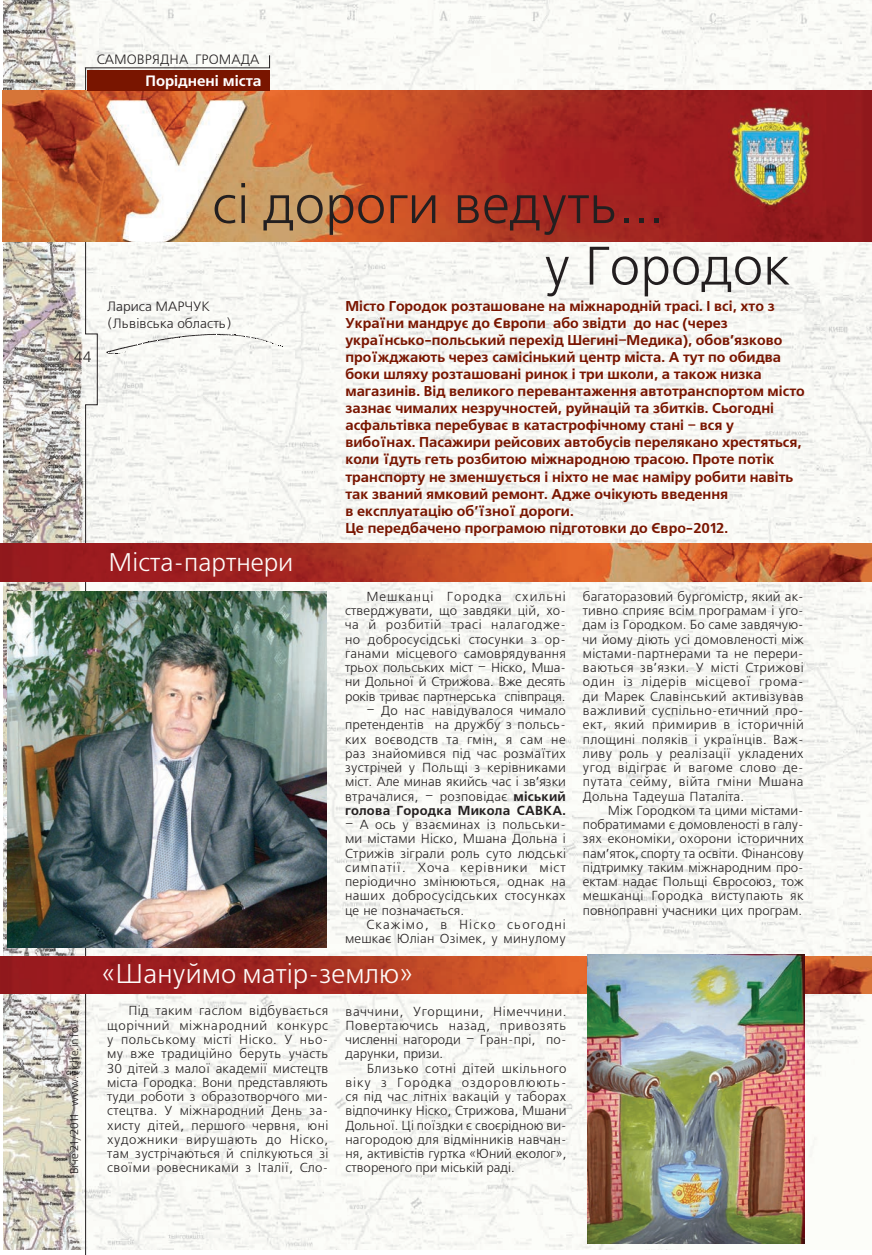
<style>
.page{position:relative;width:872px;height:1255px;background:#fff}
.page>*{position:absolute;margin:0;border:0;box-sizing:border-box;transform-origin:0 0}
.t1{font:54px/61.5px "Free Set C";color:#231f20}
.text_freeset{font:27px "Free Set C";color:#fefcfa}
.t2{font:25.5px "Free Set C";color:#fefcfa}
.rubrica_left{font:700 15px "Free Set C";color:#fff}
.foto{font:15px "Free Set C";color:#231f20}
.vrez{font:700 14.25px/17.1px "Free Set C";color:#791500}
.author{font:13.5px/16.2px "Free Set C";color:#231f20}
.rubrica_right{font:13.5px "Free Set C";color:#231f20}
.text_freeset-2{font:13.05px/14.2px "Free Set C";letter-spacing:.01em;color:#231f20;text-align:justify}
.t3{font:11.25px "Free Set C";color:#231f20}
.s1{font-weight:700}
</style>
<div class="page">
<img style="left:3px;top:0;width:869px;height:1249px">
<img style="left:0;top:956px;width:872px;height:37px">
<img style="left:0;top:544px;width:872px;height:38px">
<img style="left:2px;top:90px;width:870px;height:151px">
<img style="left:7px;top:591px;width:319px;height:356px">
<img style="left:587px;top:954px;width:217px;height:289px">
<img style="left:84px;top:55px;width:198px;height:1199px">
<p class="rubrica_right" style="left:97px;top:52px;width:164px">САМОВРЯДНА ГРОМАДА</p>
<p class="rubrica_left" style="left:145px;top:72px;width:118px">Поріднені міста</p>
<p class="foto" style="left:74px;top:349px;width:19px">44</p>
<p class="t3" style="left:68px;top:1174px;width:148px;rotate:-90deg">Віче 21/2011 www.viche.info</p>
<p class="t1" style="left:544px;top:176px;width:247px;text-indent:-332px">сі дороги ведуть...<br>у Городок</p>
<p class="vrez" style="left:345px;top:297px;width:461px">Місто Городок розташоване на міжнародній трасі. І всі, хто з України мандрує до Європи або звідти до нас (через українсько-польський перехід Шегині–Медика), обов’язково проїжджають через самісінький центр міста. А тут по обидва боки шляху розташовані ринок і три школи, а також низка магазинів. Від великого перевантаження автотранспортом місто зазнає чималих незручностей, руйнацій та збитків. Сьогодні асфальтівка перебуває в катастрофічному стані – вся у вибоїнах. Пасажири рейсових автобусів перелякано хрестяться, коли їдуть геть розбитою міжнародною трасою. Проте потік транспорту не зменшується і ніхто не має наміру робити навіть так званий ямковий ремонт. Адже очікують введення<br>в експлуатацію об’їзної дороги.<br>Це передбачено програмою підготовки до Євро-2012.</p>
<p class="author" style="left:107px;top:299px;width:126px">Лариса МАРЧУК (Львівська область)</p>
<p class="t2" style="left:109px;top:549px;width:186px">Міста-партнери</p>
<p class="text_freeset-2" style="left:345px;top:590px;width:222px;text-indent:21px">Мешканці Городка схильні стверджувати, що завдяки цій, хо&shy;ча й розбитій трасі налагодже&shy;но добросусідські стосунки з ор&shy;ганами місцевого самоврядування трьох польських міст – Ніско, Мша&shy;ни Дольної й Стрижова. Вже десять років триває партнерська співпраця.</p>
<p class="text_freeset-2" style="left:345px;top:704px;width:222px;text-indent:21px">– До нас навідувалося чимало претендентів на дружбу з польсь&shy;ких воєводств та гмін, я сам не раз знайомився під час розмаїтих зустрічей у Польщі з керівниками міст. Але минав якийсь час і зв’язки втрачалися, – розповідає <span class="s1">міський голова Городка Микола САВКА.</span></p>
<p class="text_freeset-2" style="left:345px;top:818px;width:222px">– А ось у взаєминах із польськи&shy;ми містами Ніско, Мшана Дольна і Стрижів зіграли роль суто людські симпатії. Хоча керівники міст періодично змінюються, однак на наших добросусідських стосунках це не позначається.</p>
<p class="text_freeset-2" style="left:345px;top:917px;width:222px;text-align:right">Скажімо, в Ніско сьогодні мешкає Юліан Озімек, у минулому</p>
<p class="text_freeset" style="left:102px;top:959px;width:313px">«Шануймо матір-землю»</p>
<p class="text_freeset-2" style="left:107px;top:1004px;width:223px;text-indent:21px">Під таким гаслом відбувається щорічний міжнародний конкурс у польському місті Ніско. У ньо&shy;му вже традиційно беруть участь 30 дітей з малої академії мистецтв міста Городка. Вони представляють туди роботи з образотворчого ми&shy;стецтва. У міжнародний День за&shy;хисту дітей, першого червня, юні художники вирушають до Ніско, там зустрічаються й спілкуються зі своїми ровесниками з Італії, Сло-</p>
<p class="text_freeset-2" style="left:345px;top:1004px;width:223px">ваччини, Угорщини, Німеччини.<br>Повертаючись назад, привозять численні нагороди – Гран-прі, по&shy;дарунки, призи.</p>
<p class="text_freeset-2" style="left:345px;top:1061px;width:223px;text-indent:21px">Близько сотні дітей шкільного віку з Городка оздоровлюють&shy;ся під час літніх вакацій у таборах відпочинку Ніско, Стрижова, Мшани Дольної. Ці поїздки є своєрідною ви&shy;нагородою для відмінників навчан&shy;ня, активістів гуртка «Юний еколог», створеного при міській раді.</p>
<p class="text_freeset-2" style="left:583px;top:590px;width:222px">багаторазовий бургомістр, який ак&shy;тивно сприяє всім програмам і уго&shy;дам із Городком. Бо саме завдячую&shy;чи йому діють усі домовленості між містами-партнерами та не перери&shy;ваються зв’язки. У місті Стрижові один із лідерів місцевої грома&shy;ди Марек Славінський активізував важливий суспільно-етичний про&shy;ект, який примирив в історичній площині поляків і українців. Важ&shy;ливу роль у реалізації укладених угод відіграє й вагоме слово де&shy;путата сейму, війта гміни Мшана Дольна Тадеуша Паталіта.</p>
<p class="text_freeset-2" style="left:583px;top:803px;width:222px;text-indent:25px">Між Городком та цими містами&shy;побратимами є домовленості в галу&shy;зях економіки, охорони історичних пам’яток, спорту та освіти. Фінансову підтримку таким міжнародним про&shy;ектам надає Польщі Євросоюз, тож мешканці Городка виступають як повноправні учасники цих програм.</p>
</div>
